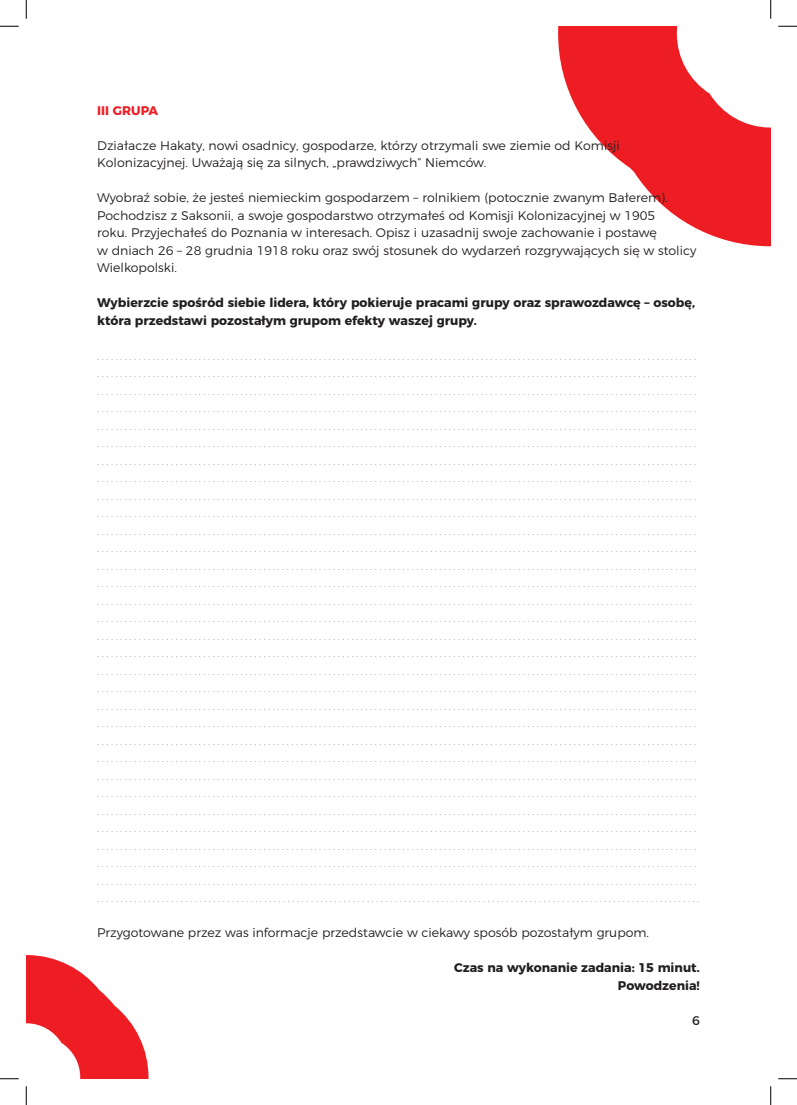
<style>
.page{position:relative;width:797px;height:1105px;background:#fff}
.page>*{position:absolute;margin:0;border:0;box-sizing:border-box;transform-origin:0 0}
.t1{font:100 12.5px/17.5px "Montserrat";color:#231f20}
.t2{font:300 12.5px/17.5px "Montserrat";color:#231f20}
.t3{font:700 12.5px/17.5px "Montserrat";color:#231f20}
.t4{font:700 12.5px "Montserrat";color:#ee1d23}
.t5{font:12.5px "Montserrat";color:#231f20}
</style>
<div class="page">
<svg style="left:558px;top:26px;width:212px;height:221px;fill:#ee1d23"></svg>
<svg style="left:26px;top:955px;width:123px;height:124px"></svg>
<svg style="left:0;top:25px;width:19px;height:2px"></svg>
<svg style="left:778px;top:25px;width:19px;height:2px"></svg>
<svg style="left:0;top:1078px;width:19px;height:1px"></svg>
<svg style="left:778px;top:1078px;width:19px;height:1px"></svg>
<svg style="left:25px;top:0;width:2px;height:19px"></svg>
<svg style="left:25px;top:1086px;width:2px;height:19px"></svg>
<svg style="left:770px;top:0;width:1px;height:19px"></svg>
<svg style="left:770px;top:1086px;width:1px;height:19px"></svg>
<p class="t4" style="left:97px;top:100px;width:63px">III GRUPA</p>
<p class="t2" style="left:97px;top:135px;width:524px">Działacze Hakaty, nowi osadnicy, gospodarze, którzy otrzymali swe ziemie od Komisji<br>Kolonizacyjnej. Uważają się za silnych, „prawdziwych” Niemców.</p>
<p class="t2" style="left:97px;top:188px;width:600px">Wyobraź sobie, że jesteś niemieckim gospodarzem – rolnikiem (potocznie zwanym Bałerem).<br>Pochodzisz z Saksonii, a swoje gospodarstwo otrzymałeś od Komisji Kolonizacyjnej w 1905<br>roku. Przyjechałeś do Poznania w interesach. Opisz i uzasadnij swoje zachowanie i postawę<br>w dniach 26 – 28 grudnia 1918 roku oraz swój stosunek do wydarzeń rozgrywających się w stolicy Wielkopolski.</p>
<p class="t3" style="left:97px;top:293px;width:599px">Wybierzcie spośród siebie lidera, który pokieruje pracami grupy oraz sprawozdawcę – osobę, która przedstawi pozostałym grupom efekty waszej grupy.</p>
<p class="t1" style="left:97px;top:345px;width:600px">.................................................................................................................................. .................................................................................................................................. .................................................................................................................................. .................................................................................................................................. .................................................................................................................................. .................................................................................................................................. .................................................................................................................................. ................................................................................................................................. .................................................................................................................................. .................................................................................................................................. .................................................................................................................................. .................................................................................................................................. .................................................................................................................................. .................................................................................................................................. ................................................................................................................................. .................................................................................................................................. .................................................................................................................................. .................................................................................................................................. .................................................................................................................................. .................................................................................................................................. .................................................................................................................................. .................................................................................................................................. ..................................................................................................................................</p>
<p class="t1" style="left:97px;top:748px;width:600px">..................................................................................................................................</p>
<p class="t1" style="left:97px;top:765px;width:600px;text-align:justify">.................................................................................................................................. .................................................................................................................................. .................................................................................................................................. .................................................................................................................................. .................................................................................................................................. .................................................................................................................................. ..................................................................................................................................</p>
<p class="t1" style="left:97px;top:888px;width:603px">..................................................................................................................................</p>
<p class="t2" style="left:97px;top:923px;width:553px">Przygotowane przez was informacje przedstawcie w ciekawy sposób pozostałym grupom.</p>
<p class="t3" style="left:454px;top:958px;width:247px">Czas na wykonanie zadania: 15 minut.</p>
<p class="t3" style="left:618px;top:975px;width:83px">Powodzenia!</p>
<p class="t5" style="left:692px;top:1010px;width:9px">6</p>
</div>
